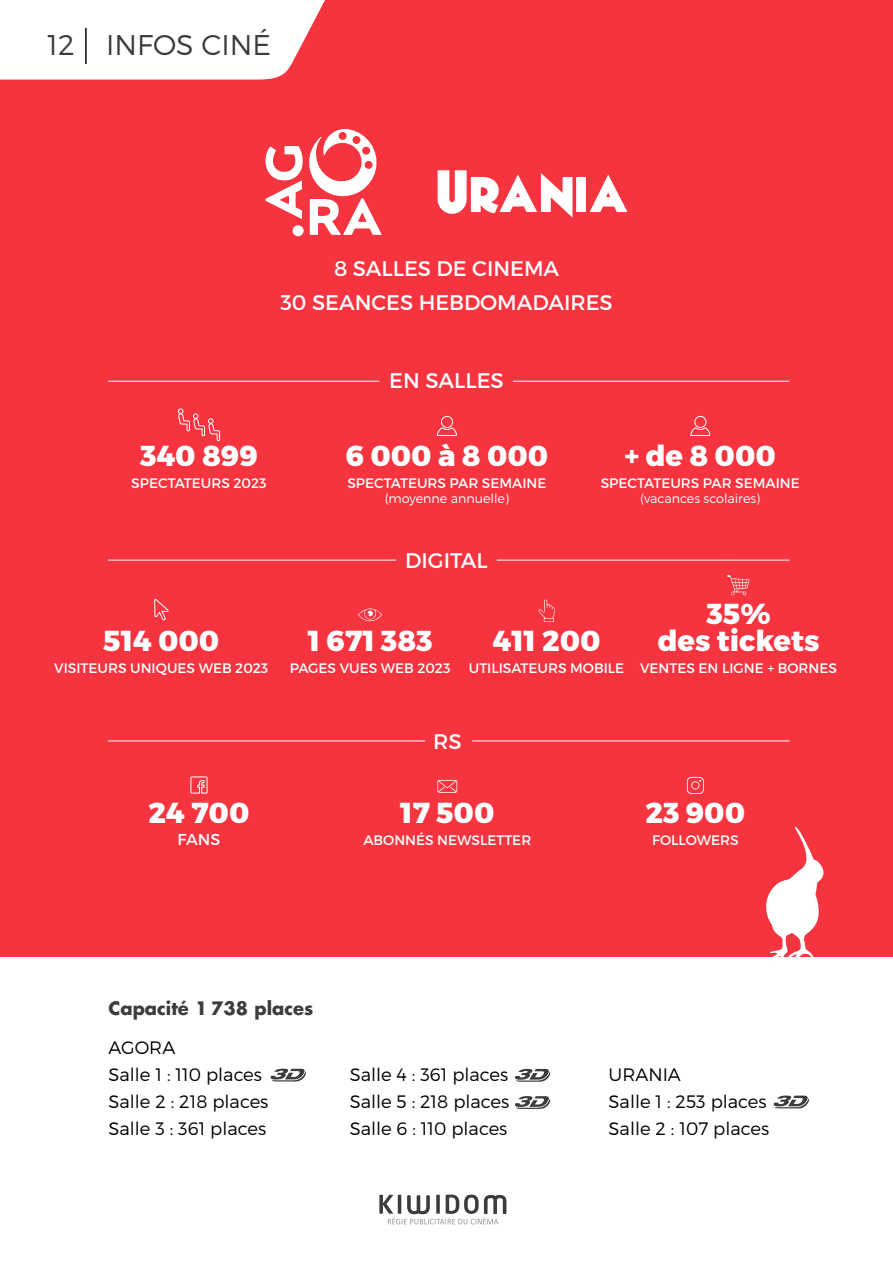
<style>
.page{position:relative;width:893px;height:1263px;background:#fff}
.page>*{position:absolute;margin:0;border:0;box-sizing:border-box;transform-origin:0 0}
.t1{font:28.95px/27.5px "Trueno Ex Bd";color:#fff;text-align:center}
.t2{font:28.5px "Trueno Lt";color:#3c3c3b}
.t3{font:21.15px/33.2px "Trueno Rg";color:#fff;text-align:center}
.t4{font:18px/27px "Trueno Lt";color:#000}
.t5{font:700 18px "Futura Std";color:#3c3c3b}
.t6{font:15.9px "Trueno Rg";color:#fff}
.t7{font:13.8px "Trueno Rg";color:#fff}
.t8{font:12.75px "Trueno Lt";color:#fff}
</style>
<div class="page">
<div style="left:0;top:0;width:893px;height:978px;background:#f5343f"></div>
<hr style="left:108px;top:741px;width:317px;height:1px;background:#fff">
<hr style="left:108px;top:381px;width:271px;height:1px;background:#fff">
<hr style="left:472px;top:741px;width:317px;height:1px;background:#fff">
<hr style="left:513px;top:381px;width:276px;height:1px;background:#fff">
<hr style="left:108px;top:560px;width:288px;height:1px;background:#fff">
<hr style="left:497px;top:560px;width:292px;height:1px;background:#fff">
<div style="left:0;top:957px;width:893px;height:306px;background:#fff"></div>
<svg style="left:271px;top:1069px;width:35px;height:12px"></svg>
<svg style="left:515px;top:1069px;width:35px;height:13px"></svg>
<svg style="left:515px;top:1096px;width:35px;height:13px"></svg>
<svg style="left:774px;top:1095px;width:35px;height:13px"></svg>
<svg style="left:190px;top:776px;width:18px;height:18px"></svg>
<svg style="left:437px;top:780px;width:20px;height:13px"></svg>
<svg style="left:178px;top:409px;width:42px;height:32px"></svg>
<svg style="left:154px;top:599px;width:15px;height:22px"></svg>
<svg style="left:538px;top:600px;width:17px;height:22px"></svg>
<svg style="left:437px;top:427px;width:20px;height:9px"></svg>
<div style="left:441px;top:416px;width:12px;height:12px;border:1px solid #fff;border-radius:50%"></div>
<svg style="left:690px;top:427px;width:20px;height:9px"></svg>
<div style="left:694px;top:416px;width:12px;height:12px;border:1px solid #fff;border-radius:50%"></div>
<svg style="left:687px;top:777px;width:17px;height:17px"></svg>
<svg style="left:379px;top:1194px;width:127px;height:30px"></svg>
<svg style="left:358px;top:608px;width:24px;height:14px"></svg>
<svg style="left:766px;top:827px;width:58px;height:130px"></svg>
<svg style="left:0;top:0;width:325px;height:80px;background:#fef0f1"></svg>
<hr style="left:85px;top:28px;width:2px;height:36px;background:#000">
<svg style="left:438px;top:170px;width:189px;height:48px"></svg>
<svg style="left:265px;top:129px;width:116px;height:106px"></svg>
<svg style="left:727px;top:575px;width:22px;height:20px"></svg>
<h2 class="t2" style="left:48px;top:28px;width:225px">12 INFOS CINÉ</h2>
<h3 class="t3" style="left:281px;top:252px;width:334px">8 SALLES DE CINEMA<br>30 SEANCES HEBDOMADAIRES</h3>
<h1 class="t1" style="left:140px;top:443px;width:119px">340 899</h1>
<p class="t7" style="left:131px;top:474px;width:137px">SPECTATEURS 2023</p>
<h1 class="t1" style="left:103px;top:628px;width:118px">514 000</h1>
<p class="t7" style="left:54px;top:659px;width:216px">VISITEURS UNIQUES WEB 2023</p>
<h3 class="t3" style="left:389px;top:363px;width:116px">EN SALLES</h3>
<h1 class="t1" style="left:345px;top:443px;width:204px">6 000 à 8 000</h1>
<p class="t7" style="left:347px;top:474px;width:201px">SPECTATEURS PAR SEMAINE</p>
<p class="t8" style="left:385px;top:491px;width:126px">(moyenne annuelle)</p>
<h3 class="t3" style="left:405px;top:543px;width:84px">DIGITAL</h3>
<h1 class="t1" style="left:624px;top:443px;width:153px">+ de 8 000</h1>
<p class="t7" style="left:601px;top:474px;width:201px">SPECTATEURS PAR SEMAINE</p>
<p class="t8" style="left:640px;top:491px;width:122px">(vacances scolaires)</p>
<h1 class="t1" style="left:308px;top:628px;width:126px">1 671 383</h1>
<p class="t7" style="left:290px;top:659px;width:162px">PAGES VUES WEB 2023</p>
<h1 class="t1" style="left:493px;top:628px;width:110px">411 200</h1>
<p class="t7" style="left:469px;top:659px;width:157px">UTILISATEURS MOBILE</p>
<h1 class="t1" style="left:658px;top:600px;width:163px">35%<br>des tickets</h1>
<p class="t7" style="left:640px;top:659px;width:198px">VENTES EN LIGNE + BORNES</p>
<h1 class="t1" style="left:148px;top:800px;width:103px">24 700</h1>
<p class="t6" style="left:178px;top:829px;width:44px">FANS</p>
<h3 class="t3" style="left:433px;top:724px;width:30px">RS</h3>
<h1 class="t1" style="left:400px;top:800px;width:96px">17 500</h1>
<p class="t7" style="left:363px;top:831px;width:169px">ABONNÉS NEWSLETTER</p>
<h1 class="t1" style="left:646px;top:800px;width:101px">23 900</h1>
<p class="t7" style="left:652px;top:831px;width:88px">FOLLOWERS</p>
<h3 class="t5" style="left:109px;top:996px;width:206px">Capacité 1 738 places</h3>
<h3 class="t4" style="left:109px;top:1034px;width:161px">AGORA<br>Salle 1 : 110 places<br>Salle 2 : 218 places<br>Salle 3 : 361 places</h3>
<h3 class="t4" style="left:350px;top:1061px;width:161px;text-align:justify">Salle 4 : 361 places Salle 5 : 218 places Salle 6 : 110 places</h3>
<h3 class="t4" style="left:609px;top:1061px;width:162px">URANIA<br>Salle 1 : 253 places<br>Salle 2 : 107 places</h3>
</div>
